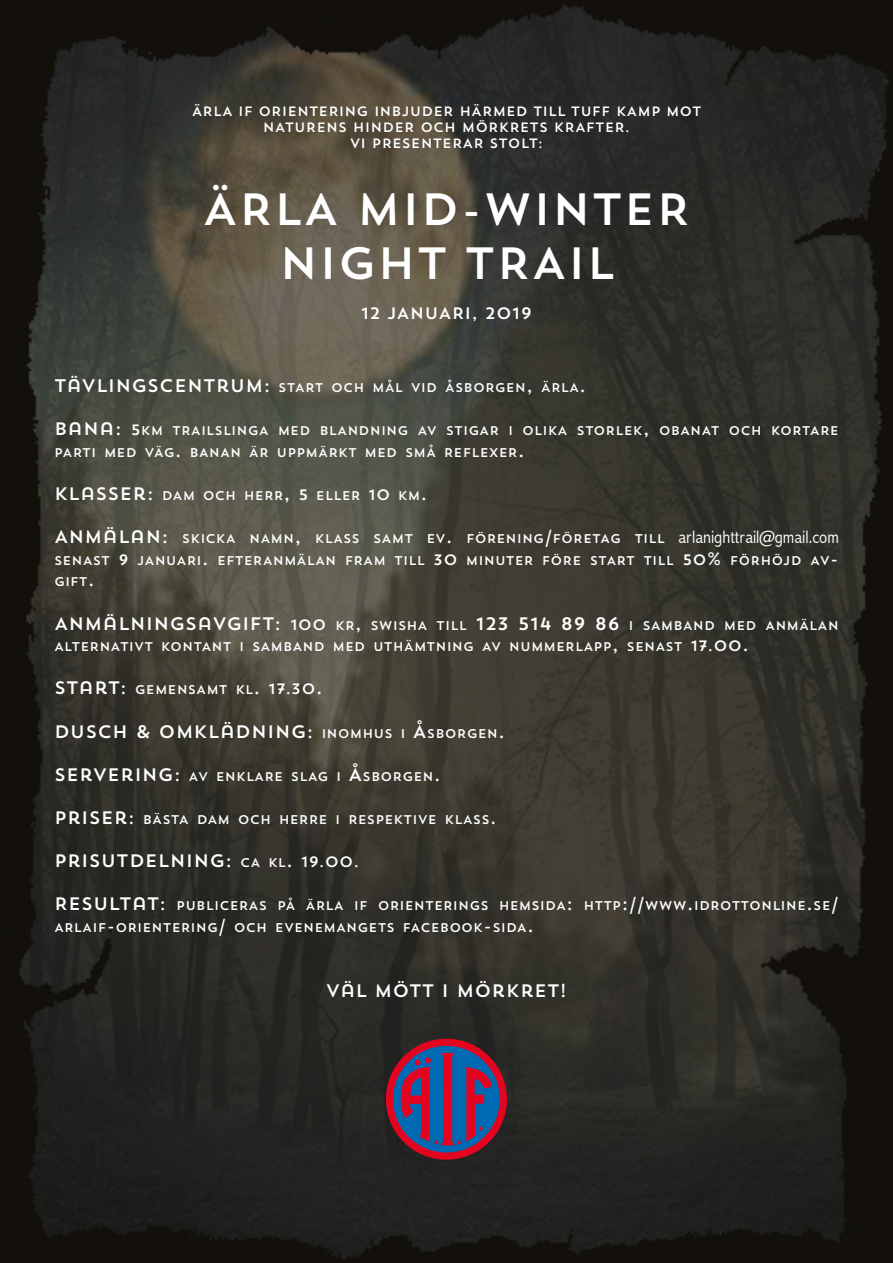
<style>
.page{position:relative;width:893px;height:1263px;background:#fff}
.page>*{position:absolute;margin:0;border:0;box-sizing:border-box;transform-origin:0 0}
.t1{font:45px/54px "Trend Sans One";color:#fff;text-align:center}
.t2{font:18px "Trend Sans One";color:#fff}
.t3{font:16.5px "Trend Sans One";color:#fff}
.t4{font:13.5px/16.2px "Trend Sans One";color:#fff;text-align:center}
.t5{font:12.6px/21.6px "Trend Sans One";color:#fff}
.s1{font-size:18.15px}
.s2{font-size:18px}
.s3{font-size:15px}
.s4{font-family:"Abadi";font-weight:300;font-stretch:condensed;font-size:18px}
.s5{font-size:12.6px}
.s6{font-style:inherit}
</style>
<div class="page">
<img style="left:0;top:0;width:893px;height:1263px">
<div style="left:386px;top:1039px;width:121px;height:121px;background:#e30520;border-radius:50%"></div>
<div style="left:393px;top:1046px;width:107px;height:106px;background:#0069b4;border-radius:50%"></div>
<svg style="left:401px;top:1053px;width:91px;height:92px"></svg>
<p class="t4" style="left:192px;top:103px;width:511px">ÄRLA IF ORIENTERING INBJUDER HÄRMED TILL TUFF KAMP MOT<br>NATURENS HINDER OCH MÖRKRETS KRAFTER.<br>VI PRESENTERAR STOLT:</p>
<h1 class="t1" style="left:202px;top:182px;width:490px">ÄRLA MID-WINTER<br>NIGHT TRAIL</h1>
<h3 class="t3" style="left:361px;top:303px;width:173px">12 JANUARI, 2019</h3>
<p class="t5" style="left:54px;top:376px;width:534px"><span class="s1">TÄVLINGSCENTRUM:</span> START OCH MÅL VID ÅSBORGEN<span class="s2">,</span> ÄRLA<span class="s2">.</span></p>
<p class="t5" style="left:54px;top:420px;width:786px"><span class="s2">BANA:</span> <span class="s3">5</span>KM TRAILSLINGA MED BLANDNING AV STIGAR I OLIKA STORLEK<span class="s2">,</span> OBANAT OCH KORTARE<br>PARTI MED VÄG<span class="s2">.</span> BANAN ÄR UPPMÄRKT MED SMÅ REFLEXER<span class="s2">.</span></p>
<p class="t5" style="left:54px;top:484px;width:375px"><span class="s2">KLASSER:</span> DAM OCH HERR<span class="s2">,</span> <span class="s3">5</span> ELLER <span class="s3">10</span> KM<span class="s2">.</span></p>
<p class="t5" style="left:54px;top:528px;width:786px;text-align:justify"><span class="s2">ANMÄLAN:</span> SKICKA NAMN<span class="s2">,</span> KLASS SAMT EV<span class="s2">.</span> FÖRENING<span class="s2">/</span>FÖRETAG TILL <span class="s4">arlanighttrail@gmail.com </span>SENAST <span class="s3">9</span> JANUARI<span class="s2">.</span> EFTERANMÄLAN FRAM TILL <span class="s3">30</span> MINUTER FÖRE START TILL <span class="s3">50</span><span class="s2">%</span> FÖRHÖJD AV<span class="s2">-</span>GIFT<span class="s2">.</span></p>
<p class="t5" style="left:54px;top:614px;width:786px"><span class="s2">ANMÄLNINGSAVGIFT:</span> <span class="s3">100</span> KR<span class="s2">,</span> SWISHA TILL <span class="s2">123 514 89 86</span> I SAMBAND MED ANMÄLAN<br>ALTERNATIVT KONTANT I SAMBAND MED UTHÄMTNING AV NUMMERLAPP<span class="s2">,</span> SENAST <span class="s3">17.00</span><span class="s2">.</span></p>
<p class="t5" style="left:54px;top:679px;width:270px"><span class="s2">START:</span> GEMENSAMT KL<span class="s2">.</span> <span class="s3">17.30</span><span class="s2">.</span></p>
<h2 class="t2" style="left:54px;top:720px;width:453px">DUSCH &amp; OMKLÄDNING: <span class="s5">INOMHUS I</span> <span class="s6">Å</span><span class="s5">SBORGEN</span><span class="s6">.</span></h2>
<p class="t5" style="left:54px;top:765px;width:388px"><span class="s2">SERVERING:</span> AV ENKLARE SLAG I <span class="s2">Å</span>SBORGEN<span class="s2">.</span></p>
<p class="t5" style="left:54px;top:808px;width:444px"><span class="s2">PRISER:</span> BÄSTA DAM OCH HERRE I RESPEKTIVE KLASS<span class="s2">.</span></p>
<h2 class="t2" style="left:54px;top:849px;width:307px">PRISUTDELNING: <span class="s5">CA KL</span><span class="s6">.</span> <span class="s3">19.00.</span></h2>
<p class="t5" style="left:54px;top:895px;width:786px"><span class="s2">RESULTAT:</span> PUBLICERAS PÅ ÄRLA IF ORIENTERINGS HEMSIDA<span class="s2">:</span> HTTP<span class="s2">://</span>WWW<span class="s2">.</span>IDROTTONLINE<span class="s2">.</span>SE<span class="s2">/<br></span>ARLAIF<span class="s2">-</span>ORIENTERING<span class="s2">/</span> OCH EVENEMANGETS FACEBOOK<span class="s2">-</span>SIDA<span class="s2">.</span></p>
<h2 class="t2" style="left:326px;top:979px;width:243px">VÄL MÖTT I MÖRKRET!</h2>
</div>
